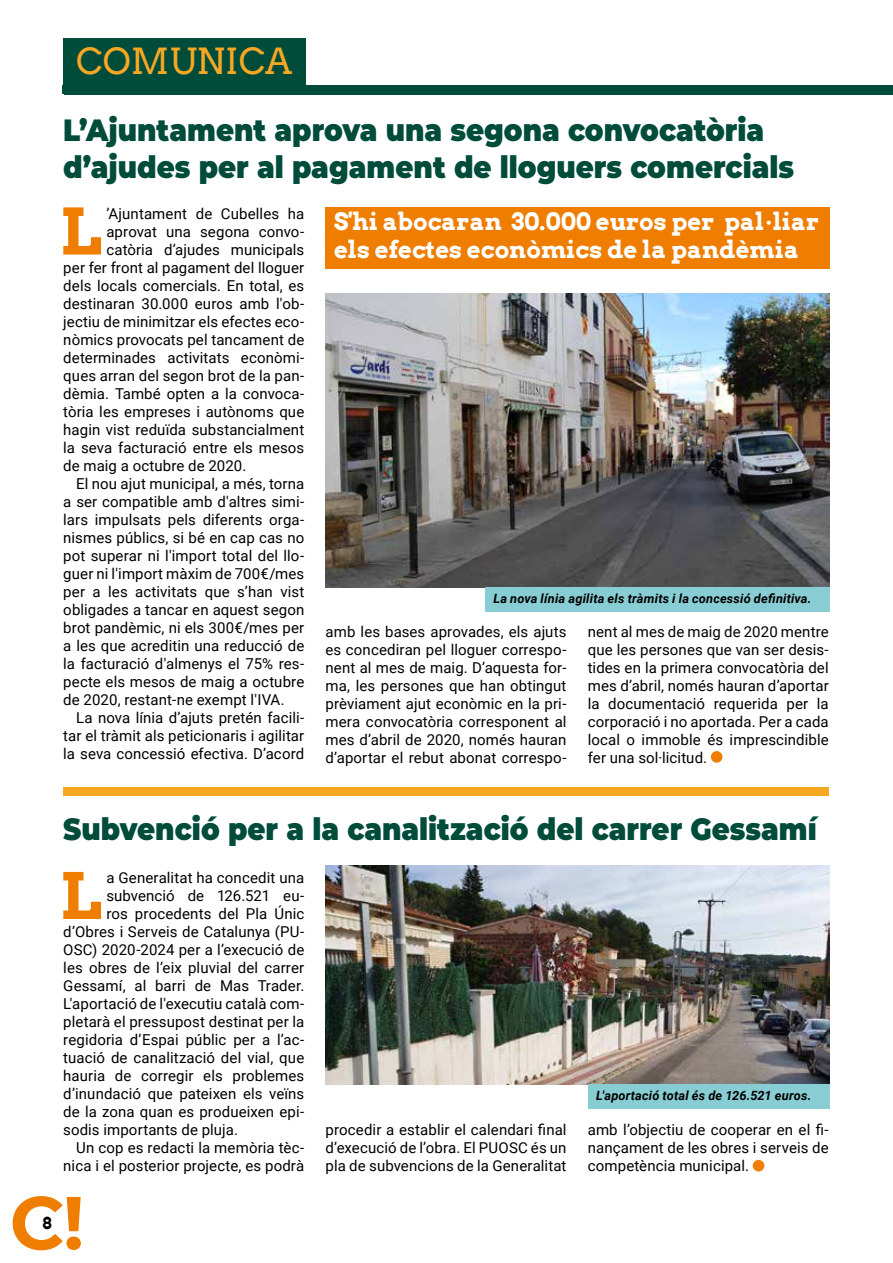
<style>
.page{position:relative;width:893px;height:1263px;background:#fff}
.page>*{position:absolute;margin:0;border:0;box-sizing:border-box;transform-origin:0 0}
.t1{font:700 63.6px "Arvo";color:#ef7d00}
.t2{font:36px "Arvo";color:#f7a823}
.t3{font:900 30.75px/36.9px "Montserrat";color:#004c3b;scale:.9 1}
.t4{font:700 24px/28.8px "Arvo";color:#fff}
.t5{font:700 16.5px "Arvo";color:#000}
.t6{font:15px/18px "Roboto";letter-spacing:.005em;color:#000;text-align:justify}
.t7{font:italic 700 12.75px "Roboto";letter-spacing:.015em;color:#000}
</style>
<div class="page">
<svg style="left:13px;top:1196px;width:68px;height:54px"></svg>
<div style="left:63px;top:85px;width:830px;height:9px;background:#004c3b"></div>
<div style="left:65px;top:86px;width:828px;height:9px;background:#004c3b"></div>
<div style="left:711px;top:751px;width:11px;height:12px;background:#ef7d00;border-radius:50%"></div>
<div style="left:63px;top:787px;width:766px;height:9px;background:#f7a823"></div>
<img style="left:326px;top:865px;width:503px;height:219px">
<div style="left:326px;top:207px;width:504px;height:62px;background:#ef7d00"></div>
<img style="left:326px;top:293px;width:503px;height:294px">
<div style="left:485px;top:587px;width:344px;height:24px;background:#88cdd3"></div>
<div style="left:588px;top:1084px;width:241px;height:24px;background:#88cdd3"></div>
<div style="left:753px;top:1160px;width:11px;height:11px;background:#ef7d00;border-radius:50%"></div>
<div style="left:63px;top:38px;width:243px;height:47px;background:#004c3b"></div>
<h2 class="t2" style="left:76px;top:40px;width:218px">COMUNICA</h2>
<h3 class="t3" style="left:63px;top:109px;width:813px">L’Ajuntament aprova una segona convocatòria d’ajudes per al pagament de lloguers comercials</h3>
<h1 class="t1" style="left:60px;top:192px;width:43px">L</h1>
<p class="t6" style="left:106px;top:204px;width:199px">’Ajuntament de Cubelles ha</p>
<p class="t6" style="left:106px;top:222px;width:199px">aprovat una segona convo-</p>
<p class="t6" style="left:106px;top:240px;width:199px">catòria d’ajudes municipals</p>
<p class="t6" style="left:63px;top:258px;width:242px">per fer front al pagament del lloguer</p>
<p class="t6" style="left:63px;top:276px;width:242px">dels locals comercials. En total, es</p>
<p class="t6" style="left:63px;top:294px;width:242px">destinaran 30.000 euros amb l'ob-</p>
<p class="t6" style="left:63px;top:312px;width:242px">jectiu de minimitzar els efectes eco-</p>
<p class="t6" style="left:63px;top:330px;width:242px">nòmics provocats pel tancament de</p>
<p class="t6" style="left:63px;top:348px;width:242px">determinades activitats econòmi-</p>
<p class="t6" style="left:63px;top:366px;width:242px">ques arran del segon brot de la pan-</p>
<p class="t6" style="left:63px;top:384px;width:242px">dèmia. També opten a la convoca-</p>
<p class="t6" style="left:63px;top:402px;width:242px">tòria les empreses i autònoms que</p>
<p class="t6" style="left:63px;top:420px;width:242px">hagin vist reduïda substancialment</p>
<p class="t6" style="left:63px;top:438px;width:242px">la seva facturació entre els mesos</p>
<p class="t6" style="left:63px;top:456px;width:184px">de maig a octubre de 2020.</p>
<p class="t6" style="left:76px;top:474px;width:230px">El nou ajut municipal, a més, torna</p>
<p class="t6" style="left:63px;top:492px;width:242px">a ser compatible amb d'altres simi-</p>
<p class="t6" style="left:63px;top:510px;width:242px">lars impulsats pels diferents orga-</p>
<p class="t6" style="left:63px;top:528px;width:242px">nismes públics, si bé en cap cas no</p>
<p class="t6" style="left:63px;top:546px;width:242px">pot superar ni l'import total del llo-</p>
<p class="t6" style="left:63px;top:564px;width:242px">guer ni l'import màxim de 700€/mes</p>
<p class="t6" style="left:63px;top:582px;width:242px">per a les activitats que s’han vist</p>
<p class="t6" style="left:63px;top:600px;width:242px">obligades a tancar en aquest segon</p>
<p class="t6" style="left:63px;top:618px;width:242px">brot pandèmic, ni els 300€/mes per</p>
<p class="t6" style="left:63px;top:636px;width:242px">a les que acreditin una reducció de</p>
<p class="t6" style="left:63px;top:654px;width:242px">la facturació d'almenys el 75% res-</p>
<p class="t6" style="left:63px;top:672px;width:242px">pecte els mesos de maig a octubre</p>
<p class="t6" style="left:63px;top:690px;width:223px">de 2020, restant-ne exempt l'IVA.</p>
<p class="t6" style="left:76px;top:708px;width:230px">La nova línia d’ajuts pretén facili-</p>
<p class="t6" style="left:63px;top:726px;width:242px">tar el tràmit als peticionaris i agilitar</p>
<p class="t6" style="left:63px;top:744px;width:242px">la seva concessió efectiva. D’acord</p>
<h3 class="t4" style="left:334px;top:206px;width:487px">S'hi abocaran 30.000 euros per pal·liar els efectes econòmics de la pandèmia</h3>
<p class="t7" style="left:493px;top:590px;width:320px">La nova línia agilita els tràmits i la concessió definitiva.</p>
<p class="t6" style="left:326px;top:622px;width:242px">amb les bases aprovades, els ajuts es concediran pel lloguer correspo&shy;nent al mes de maig. D’aquesta for&shy;ma, les persones que han obtingut prèviament ajut econòmic en la pri&shy;mera convocatòria corresponent al mes d’abril de 2020, només hauran d’aportar el rebut abonat correspo-</p>
<p class="t6" style="left:588px;top:622px;width:242px">nent al mes de maig de 2020 mentre que les persones que van ser desis&shy;tides en la primera convocatòria del mes d’abril, només hauran d’aportar la documentació requerida per la corporació i no aportada. Per a cada local o immoble és imprescindible fer una sol·licitud.</p>
<h3 class="t3" style="left:63px;top:809px;width:839px">Subvenció per a la canalització del carrer Gessamí</h3>
<h1 class="t1" style="left:60px;top:856px;width:43px">L</h1>
<p class="t6" style="left:106px;top:868px;width:199px">a Generalitat ha concedit una</p>
<p class="t6" style="left:106px;top:886px;width:199px">subvenció de 126.521 eu-</p>
<p class="t6" style="left:106px;top:904px;width:199px">ros procedents del Pla Únic</p>
<p class="t6" style="left:63px;top:922px;width:242px">d’Obres i Serveis de Catalunya (PU-</p>
<p class="t6" style="left:63px;top:940px;width:242px">OSC) 2020-2024 per a l’execució de</p>
<p class="t6" style="left:63px;top:958px;width:242px">les obres de l’eix pluvial del carrer</p>
<p class="t6" style="left:63px;top:976px;width:242px">Gessamí, al barri de Mas Trader.</p>
<p class="t6" style="left:63px;top:994px;width:242px">L'aportació de l'executiu català com-</p>
<p class="t6" style="left:63px;top:1012px;width:242px">pletarà el pressupost destinat per la</p>
<p class="t6" style="left:63px;top:1030px;width:242px">regidoria d’Espai públic per a l’ac-</p>
<p class="t6" style="left:63px;top:1048px;width:242px">tuació de canalització del vial, que</p>
<p class="t6" style="left:63px;top:1066px;width:242px">hauria de corregir els problemes</p>
<p class="t6" style="left:63px;top:1084px;width:242px">d’inundació que pateixen els veïns</p>
<p class="t6" style="left:63px;top:1102px;width:242px">de la zona quan es produeixen epi-</p>
<p class="t6" style="left:63px;top:1120px;width:176px">sodis importants de pluja.</p>
<p class="t6" style="left:76px;top:1138px;width:230px">Un cop es redacti la memòria tèc-</p>
<p class="t6" style="left:63px;top:1156px;width:242px">nica i el posterior projecte, es podrà</p>
<p class="t6" style="left:326px;top:1120px;width:242px">procedir a establir el calendari final d’execució de l’obra. El PUOSC és un pla de subvencions de la Generalitat</p>
<p class="t7" style="left:596px;top:1087px;width:217px">L'aportació total és de 126.521 euros.</p>
<p class="t6" style="left:588px;top:1120px;width:242px">amb l’objectiu de cooperar en el fi&shy;nançament de les obres i serveis de competència municipal.</p>
<p class="t5" style="left:42px;top:1212px;width:11px">8</p>
</div>
